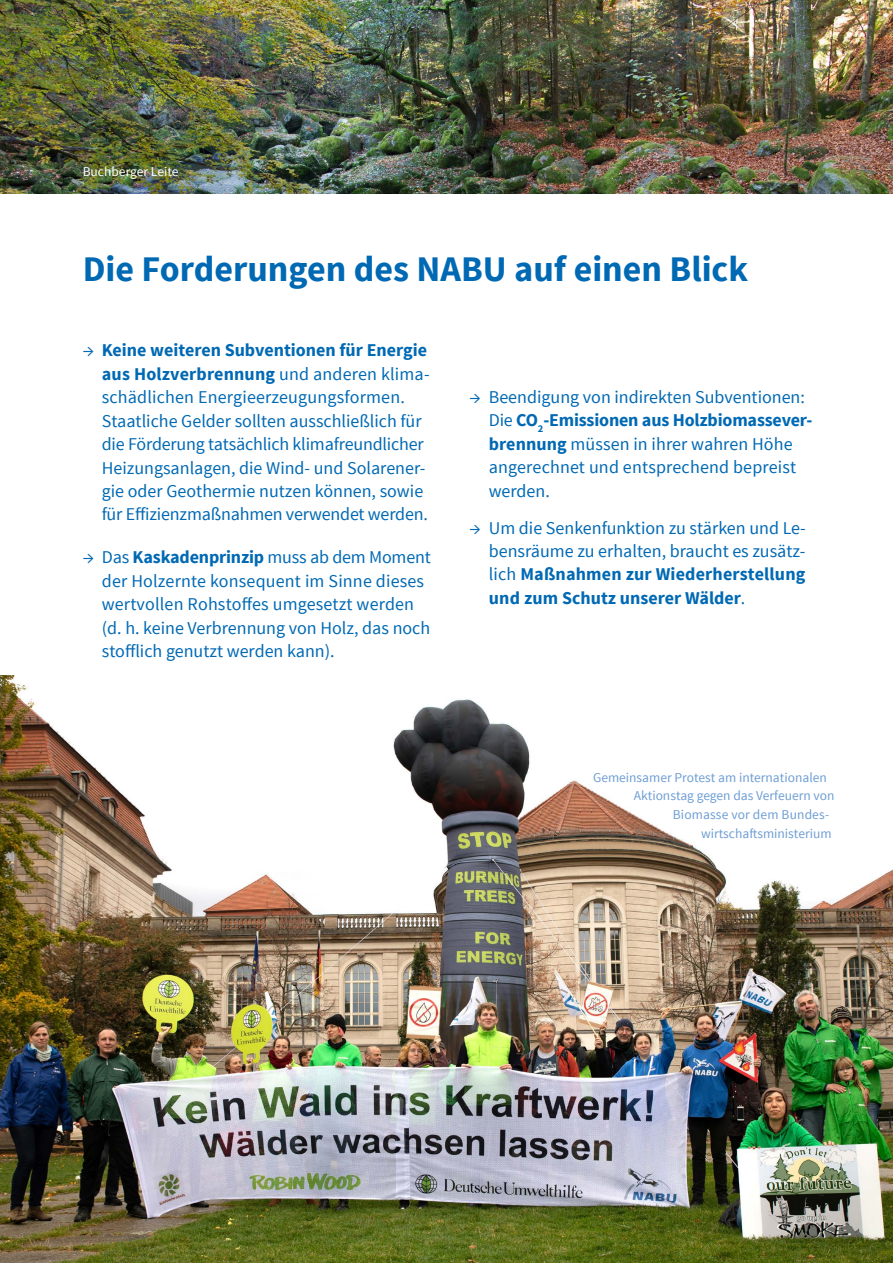
<style>
.page{position:relative;width:893px;height:1263px;background:#fff}
.page>*{position:absolute;margin:0;border:0;box-sizing:border-box;transform-origin:0 0}
.t1{font:700 36px "Source Sans Pro";color:#0069b4}
.t2{font:18px/23.4px "Source Sans Pro";color:#0069b4}
.t3{font:13.5px "Source Sans Pro";color:#6f9ed4}
.t4{font:13.5px "Source Sans Pro";color:#fff}
.s1{font-weight:700}
</style>
<div class="page">
<img style="left:0;top:675px;width:893px;height:588px">
<img style="left:0;top:0;width:893px;height:194px">
<p class="t4" style="left:83px;top:163px;width:97px">Buchberger Leite</p>
<h1 class="t1" style="left:83px;top:246px;width:667px">Die Forderungen des NABU auf einen Blick</h1>
<p class="t2" style="left:102px;top:339px;width:329px;text-indent:-19px">→ <span class="s1">Keine weiteren Subventionen für Energie aus Holzverbrennung</span> und anderen klima&shy;schädlichen Energieerzeugungsformen.<br>Staatliche Gelder sollten ausschließlich für die Förderung tatsächlich klimafreundlicher Heizungsanlagen, die Wind- und Solarener&shy;gie oder Geothermie nutzen können, sowie für Effizienzmaßnahmen verwendet werden.</p>
<p class="t2" style="left:102px;top:546px;width:330px;text-indent:-19px">→ Das <span class="s1">Kaskadenprinzip</span> muss ab dem Moment der Holzernte konsequent im Sinne dieses wertvollen Rohstoffes umgesetzt werden (d. h. keine Verbrennung von Holz, das noch stofflich genutzt werden kann).</p>
<p class="t2" style="left:489px;top:385px;width:325px;text-indent:-19px">→ Beendigung von indirekten Subventionen:<br>Die <span class="s1">CO</span><sub>2</sub><span class="s1">-Emissionen aus Holzbiomassever&shy;brennung</span> müssen in ihrer wahren Höhe angerechnet und entsprechend bepreist werden.</p>
<p class="t2" style="left:489px;top:516px;width:319px;text-align:justify;text-indent:-19px">→ Um die Senkenfunktion zu stärken und Le&shy;bensräume zu erhalten, braucht es zusätz&shy;lich <span class="s1">Maßnahmen zur Wiederherstellung und zum Schutz unserer Wälder</span>.</p>
<p class="t3" style="left:593px;top:769px;width:235px">Gemeinsamer Protest am internationalen</p>
<p class="t3" style="left:634px;top:787px;width:202px">Aktionstag gegen das Verfeuern von</p>
<p class="t3" style="left:673px;top:806px;width:158px">Biomasse vor dem Bundes-</p>
<p class="t3" style="left:701px;top:825px;width:132px">wirtschaftsministerium</p>
</div>
